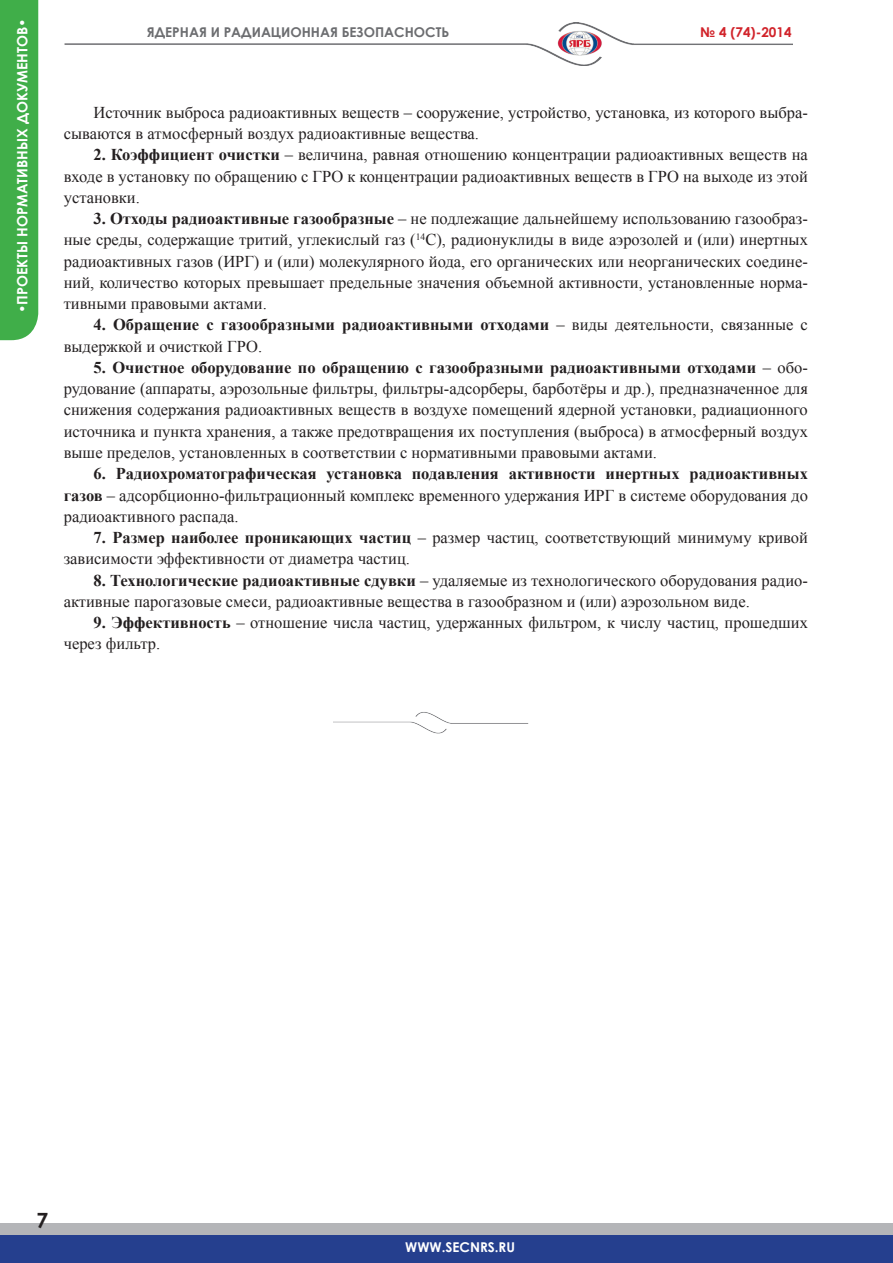
<style>
.page{position:relative;width:893px;height:1263px;background:#fff}
.page>*{position:absolute;margin:0;border:0;box-sizing:border-box;transform-origin:0 0}
.t1{font:700 21px "Century Gothic";color:#231f20}
.ОсНоВнОй{font:16.5px/21.3px "Times New Roman";color:#231f20}
.t2{font:700 14.25px "Century Gothic";color:#fff}
.t3{font:700 13.5px "Century Gothic";color:#6c6d70}
.t4{font:700 13.5px "Century Gothic";color:#fff}
.t5{font:700 13.5px "Century Gothic";color:#d1232a}
.s1{font-weight:700}
</style>
<div class="page">
<div style="left:0;top:1223px;width:893px;height:30px;background:#b4b5b8"></div>
<div style="left:0;top:1235px;width:893px;height:28px;background:#253f8e"></div>
<img style="left:64px;top:22px;width:728px;height:44px">
<div style="left:0;top:0;width:38px;height:340px;background:#40ae49"></div>
<img style="left:333px;top:712px;width:196px;height:21px">
<p class="t2" style="left:11px;top:313px;width:296px;rotate:-90deg">•ПРОЕКТЫ НОРМАТИВНЫХ ДОКУМЕНТОВ•</p>
<p class="t3" style="left:147px;top:22px;width:304px">ЯДЕРНАЯ И РАДИАЦИОННАЯ БЕЗОПАСНОСТЬ</p>
<p class="t5" style="left:700px;top:22px;width:93px">№ 4 (74)-2014</p>
<p class="ОсНоВнОй" style="left:64px;top:101px;width:746px;text-indent:30px">Источник выброса радиоактивных веществ – сооружение, устройство, установка, из которого выбра&shy;сываются в атмосферный воздух радиоактивные вещества.</p>
<p class="ОсНоВнОй" style="left:64px;top:144px;width:746px;text-align:justify;text-indent:30px"><span class="s1">2. Коэффициент очистки</span> – величина, равная отношению концентрации радиоактивных веществ на входе в установку по обращению с ГРО к концентрации радиоактивных веществ в ГРО на выходе из этой установки.</p>
<p class="ОсНоВнОй" style="left:64px;top:208px;width:746px;text-align:justify;text-indent:30px"><span class="s1">3. Отходы радиоактивные газообразные</span> – не подлежащие дальнейшему использованию газообраз&shy;ные среды, содержащие тритий, углекислый газ (<sup>14</sup>С), радионуклиды в виде аэрозолей и (или) инертных радиоактивных газов (ИРГ) и (или) молекулярного йода, его органических или неорганических соедине&shy;ний, количество которых превышает предельные значения объемной активности, установленные норма&shy;тивными правовыми актами.</p>
<p class="ОсНоВнОй" style="left:64px;top:314px;width:746px;text-indent:30px"><span class="s1">4. Обращение с газообразными радиоактивными отходами</span> – виды деятельности, связанные с выдержкой и очисткой ГРО.</p>
<p class="ОсНоВнОй" style="left:64px;top:356px;width:746px;text-align:justify;text-indent:30px"><span class="s1">5. Очистное оборудование по обращению с газообразными радиоактивными отходами</span> – обо&shy;рудование (аппараты, аэрозольные фильтры, фильтры-адсорберы, барботёры и др.), предназначенное для снижения содержания радиоактивных веществ в воздухе помещений ядерной установки, радиационного источника и пункта хранения, а также предотвращения их поступления (выброса) в атмосферный воздух выше пределов, установленных в соответствии с нормативными правовыми актами.</p>
<p class="ОсНоВнОй" style="left:64px;top:463px;width:746px;text-align:justify;text-indent:30px"><span class="s1">6. Радиохроматографическая установка подавления активности инертных радиоактивных газов</span> – адсорбционно-фильтрационный комплекс временного удержания ИРГ в системе оборудования до радиоактивного распада.</p>
<p class="ОсНоВнОй" style="left:64px;top:527px;width:746px;text-indent:30px"><span class="s1">7. Размер наиболее проникающих частиц</span> – размер частиц, соответствующий минимуму кривой зависимости эффективности от диаметра частиц.</p>
<p class="ОсНоВнОй" style="left:64px;top:569px;width:746px;text-indent:30px"><span class="s1">8. Технологические радиоактивные сдувки</span> – удаляемые из технологического оборудования радио&shy;активные парогазовые смеси, радиоактивные вещества в газообразном и (или) аэрозольном виде.</p>
<p class="ОсНоВнОй" style="left:64px;top:612px;width:746px;text-indent:30px"><span class="s1">9. Эффективность</span> – отношение числа частиц, удержанных фильтром, к числу частиц, прошедших через фильтр.</p>
<p class="t1" style="left:37px;top:1204px;width:13px">7</p>
<p class="t4" style="left:405px;top:1237px;width:111px">WWW.SECNRS.RU</p>
</div>
